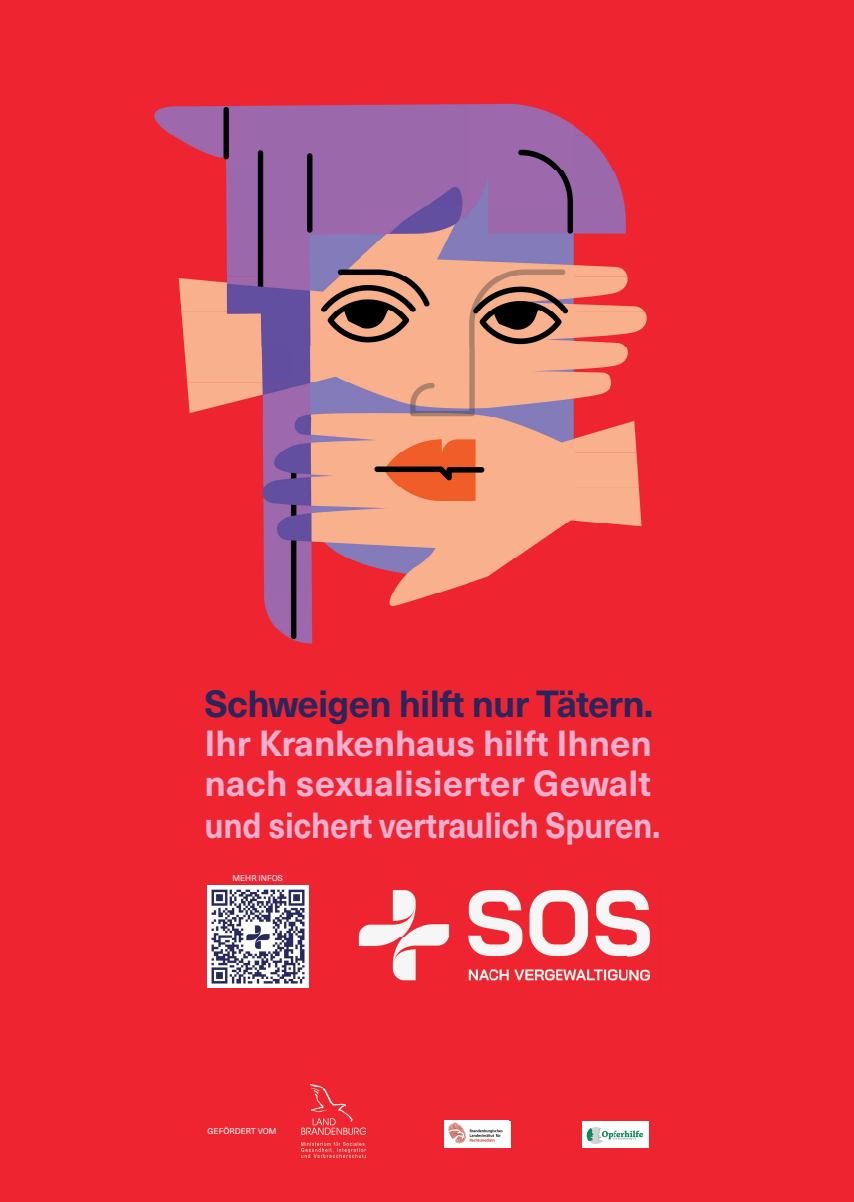
<style>
.page{position:relative;width:854px;height:1202px;background:#fff}
.page>*{position:absolute;margin:0;border:0;box-sizing:border-box;transform-origin:0 0}
.t1{font:700 37.1px "Neue Haas Unica W1 G";letter-spacing:-.02em;color:#28265c}
.t2{font:700 35.7px/40.9px "Neue Haas Unica W1 G";letter-spacing:-.005em;color:#f5b0d0}
.t3{font:8.2px "Neue Haas Unica W1 G";color:#fff}
</style>
<div class="page">
<div style="left:0;top:0;width:853px;height:1202px;background:#ee2530"></div>
<img style="left:154px;top:103px;width:433px;height:33px">
<img style="left:174px;top:136px;width:440px;height:35px">
<img style="left:226px;top:171px;width:399px;height:35px">
<img style="left:226px;top:206px;width:400px;height:35px">
<img style="left:226px;top:241px;width:401px;height:35px">
<img style="left:178px;top:276px;width:467px;height:36px">
<img style="left:181px;top:312px;width:466px;height:35px">
<img style="left:184px;top:347px;width:444px;height:35px">
<img style="left:187px;top:382px;width:424px;height:35px">
<img style="left:262px;top:417px;width:374px;height:36px">
<img style="left:263px;top:453px;width:375px;height:35px">
<img style="left:262px;top:488px;width:379px;height:35px">
<img style="left:263px;top:523px;width:379px;height:35px">
<img style="left:263px;top:558px;width:251px;height:35px">
<img style="left:264px;top:593px;width:172px;height:36px">
<img style="left:278px;top:629px;width:35px;height:15px">
<div style="left:443px;top:1121px;width:67px;height:26px;background:#fff"></div>
<img style="left:448px;top:1122px;width:55px;height:22px">
<img style="left:301px;top:1084px;width:65px;height:73px">
<div style="left:582px;top:1121px;width:66px;height:26px;background:#fff"></div>
<img style="left:586px;top:1127px;width:58px;height:17px">
<img style="left:358px;top:889px;width:292px;height:92px">
<img style="left:207px;top:886px;width:102px;height:101px">
<p class="t1" style="left:204px;top:675px;width:450px">Schweigen hilft nur Tätern.</p>
<p class="t2" style="left:204px;top:721px;width:457px">Ihr Krankenhaus hilft Ihnen nach sexualisierter Gewalt und sichert vertraulich Spuren.</p>
<p class="t3" style="left:232px;top:872px;width:52px">MEHR INFOS</p>
<p class="t3" style="left:207px;top:1125px;width:70px">GEFÖRDERT VOM</p>
</div>
